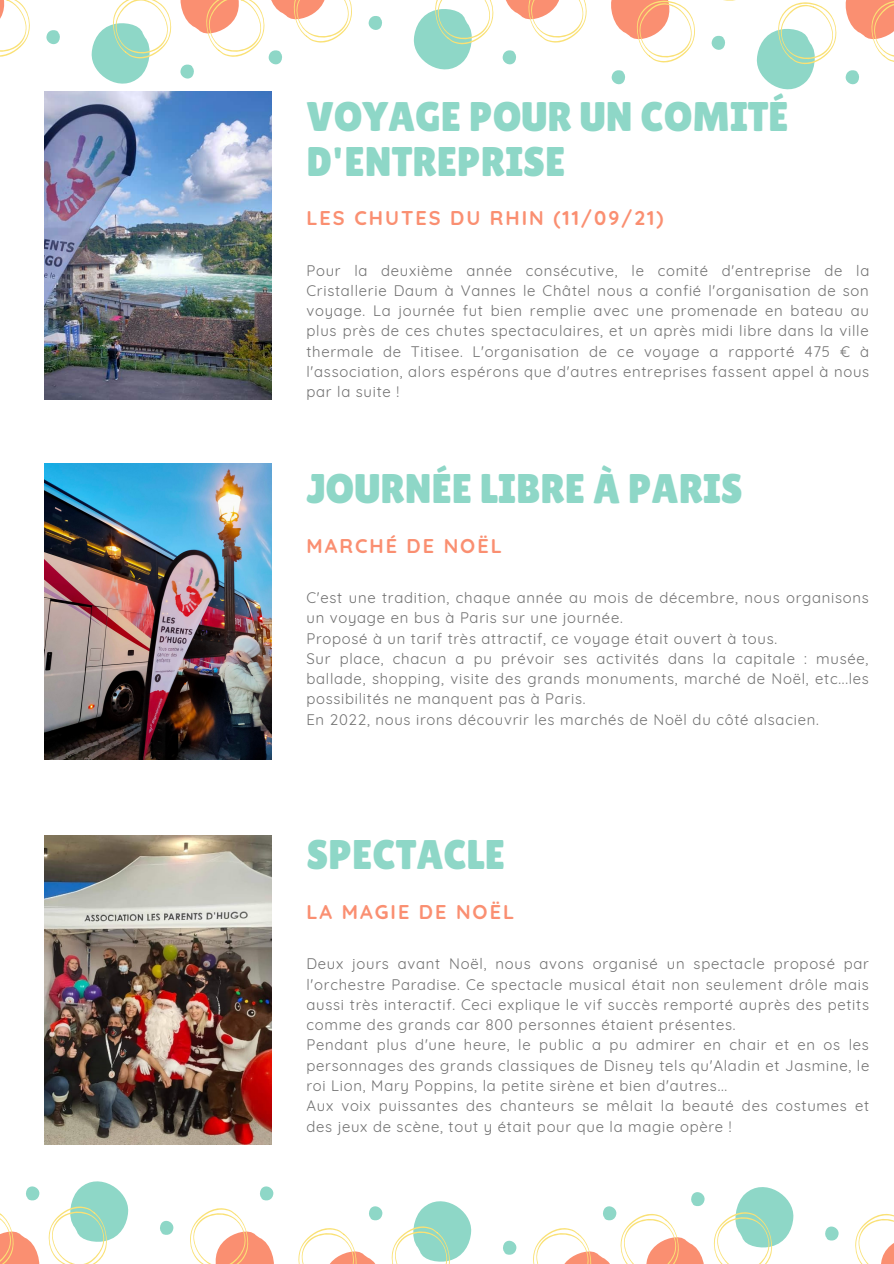
<style>
.page{position:relative;width:894px;height:1264px;background:#fff}
.page>*{position:absolute;margin:0;border:0;box-sizing:border-box;transform-origin:0 0}
.t1{font:41.4px/45px "Lilita One";color:#8ed7c7}
.t2{font:700 19.8px "Quicksand";letter-spacing:.1em;color:#fa8f71}
.t3{font:14.85px/20.2px "Quicksand";letter-spacing:.05em;color:#717171;text-align:justify}
</style>
<div class="page">
<img style="left:44px;top:463px;width:228px;height:297px">
<svg style="left:0;top:0;width:30px;height:57px"></svg>
<svg style="left:46px;top:30px;width:14px;height:15px"></svg>
<svg style="left:91px;top:0;width:261px;height:84px"></svg>
<svg style="left:368px;top:16px;width:14px;height:14px"></svg>
<svg style="left:413px;top:0;width:174px;height:69px"></svg>
<svg style="left:845px;top:70px;width:14px;height:15px"></svg>
<svg style="left:611px;top:0;width:225px;height:89px"></svg>
<svg style="left:845px;top:0;width:48px;height:62px"></svg>
<svg style="left:855px;top:1213px;width:38px;height:50px"></svg>
<svg style="left:825px;top:1226px;width:13px;height:14px"></svg>
<svg style="left:713px;top:1187px;width:81px;height:76px"></svg>
<svg style="left:533px;top:1192px;width:172px;height:71px"></svg>
<svg style="left:503px;top:1240px;width:13px;height:14px"></svg>
<svg style="left:369px;top:1206px;width:13px;height:14px"></svg>
<svg style="left:391px;top:1201px;width:81px;height:62px"></svg>
<svg style="left:298px;top:1228px;width:77px;height:35px"></svg>
<svg style="left:260px;top:1186px;width:13px;height:14px"></svg>
<svg style="left:190px;top:1208px;width:84px;height:55px"></svg>
<svg style="left:160px;top:1220px;width:14px;height:15px"></svg>
<svg style="left:26px;top:1186px;width:14px;height:14px"></svg>
<svg style="left:48px;top:1181px;width:81px;height:82px"></svg>
<svg style="left:0;top:1213px;width:40px;height:50px"></svg>
<img style="left:44px;top:91px;width:228px;height:309px">
<img style="left:44px;top:835px;width:228px;height:309px">
<p class="t1" style="left:306px;top:94px;width:483px">VOYAGE POUR UN COMITÉ<br>D'ENTREPRISE</p>
<p class="t2" style="left:306px;top:205px;width:358px">LES CHUTES DU RHIN (11/09/21)</p>
<p class="t3" style="left:306px;top:260px;width:564px">Pour la deuxième année consécutive, le comité d'entreprise de la Cristallerie Daum à Vannes le Châtel nous a confié l'organisation de son voyage. La journée fut bien remplie avec une promenade en bateau au plus près de ces chutes spectaculaires, et un après midi libre dans la ville thermale de Titisee. L'organisation de ce voyage a rapporté 475 € à l'association, alors espérons que d'autres entreprises fassent appel à nous par la suite !</p>
<p class="t1" style="left:306px;top:466px;width:438px">JOURNÉE LIBRE À PARIS</p>
<p class="t2" style="left:306px;top:533px;width:197px">MARCHÉ DE NOËL</p>
<p class="t3" style="left:306px;top:587px;width:563px">C'est une tradition, chaque année au mois de décembre, nous organisons un voyage en bus à Paris sur une journée.</p>
<p class="t3" style="left:306px;top:628px;width:472px">Proposé à un tarif très attractif, ce voyage était ouvert à tous.</p>
<p class="t3" style="left:306px;top:648px;width:564px">Sur place, chacun a pu prévoir ses activités dans la capitale : musée, ballade, shopping, visite des grands monuments, marché de Noël, etc...les possibilités ne manquent pas à Paris.</p>
<p class="t3" style="left:306px;top:709px;width:513px">En 2022, nous irons découvrir les marchés de Noël du côté alsacien.</p>
<p class="t1" style="left:306px;top:832px;width:200px">SPECTACLE</p>
<p class="t2" style="left:306px;top:899px;width:209px">LA MAGIE DE NOËL</p>
<p class="t3" style="left:306px;top:953px;width:564px">Deux jours avant Noël, nous avons organisé un spectacle proposé par l'orchestre Paradise. Ce spectacle musical était non seulement drôle mais aussi très interactif. Ceci explique le vif succès remporté auprès des petits comme des grands car 800 personnes étaient présentes.</p>
<p class="t3" style="left:306px;top:1034px;width:564px">Pendant plus d'une heure, le public a pu admirer en chair et en os les personnages des grands classiques de Disney tels qu'Aladin et Jasmine, le roi Lion, Mary Poppins, la petite sirène et bien d'autres...</p>
<p class="t3" style="left:306px;top:1095px;width:564px">Aux voix puissantes des chanteurs se mêlait la beauté des costumes et des jeux de scène, tout y était pour que la magie opère !</p>
</div>
